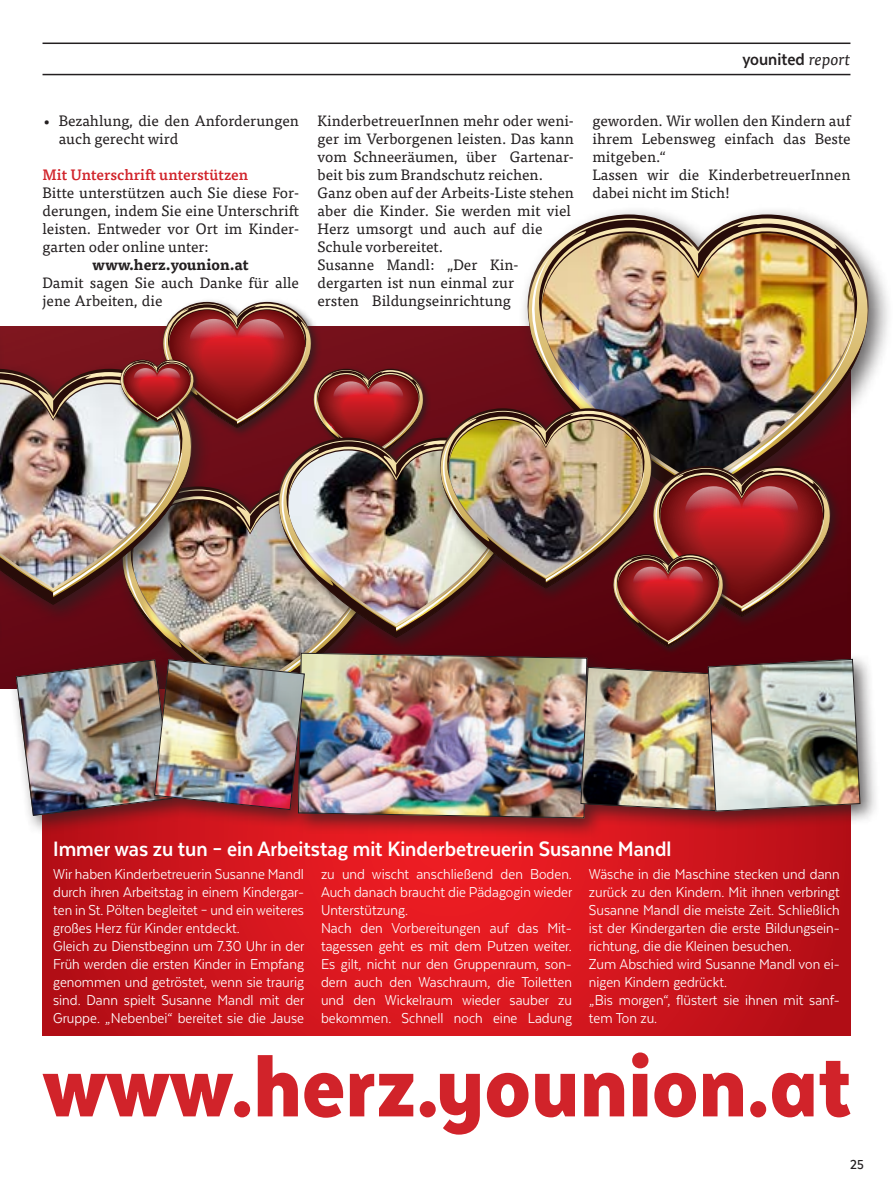
<style>
.page{position:relative;width:893px;height:1191px;background:#fff}
.page>*{position:absolute;margin:0;border:0;box-sizing:border-box;transform-origin:0 0}
.Kastentitel{font:700 24px "Texta Narrow";color:#fff}
.t1{font:700 19.5px "Texta Narrow";color:#231f20}
.Kastentext{font:16.5px/18px "Texta Narrow";color:#fff;text-align:justify}
.Lauftext{font:15px/18px "Tisa OT";color:#231f20}
.Lauftext-2{font:500 15px "Tisa OT";color:#d1232a}
.Lauftext-3{font:700 15px "Tisa OT";color:#231f20}
.t2{font:500 15px "Texta Narrow";color:#231f20}
.s1{font-family:"Tisa OT";font-weight:400;font-style:italic;font-size:16.5px}
</style>
<div class="page">
<hr style="left:43px;top:43px;width:807px;height:1px;background:#231f20">
<hr style="left:43px;top:74px;width:807px;height:1px;background:#231f20">
<svg style="left:43px;top:838px;width:807px;height:197px;background:#d0151c"></svg>
<svg style="left:43px;top:1052px;width:807px;height:82px"></svg>
<div style="left:517px;top:204px;width:376px;height:324px;background:#231f20;opacity:.7"></div>
<svg style="left:526px;top:218px;width:345px;height:285px"></svg>
<div style="left:9px;top:645px;width:871px;height:193px;background:#231f20;opacity:.7"></div>
<img style="left:16px;top:704px;width:156px;height:111px">
<img style="left:298px;top:704px;width:290px;height:114px">
<img style="left:154px;top:704px;width:151px;height:106px">
<div style="left:154px;top:659px;width:151px;height:151px;border:1px solid #231f20;border-radius:14px"></div>
<img style="left:580px;top:704px;width:128px;height:107px">
<div style="left:581px;top:667px;width:143px;height:144px;border:1px solid #231f20;border-radius:7px"></div>
<img style="left:708px;top:704px;width:152px;height:107px">
<div style="left:708px;top:659px;width:152px;height:152px;border:1px solid #231f20;border-radius:8px"></div>
<img style="left:0;top:220px;width:860px;height:484px">
<p class="Lauftext" style="left:59px;top:112px;width:242px;text-indent:-16px">• Bezahlung, die den Anforderungen auch gerecht wird</p>
<p class="Lauftext-2" style="left:43px;top:166px;width:207px">Mit Unterschrift unterstützen</p>
<p class="Lauftext" style="left:43px;top:184px;width:258px;text-align:justify">Bitte unterstützen auch Sie diese For&shy;derungen, indem Sie eine Unterschrift leisten. Entweder vor Ort im Kinder&shy;garten oder online unter:</p>
<p class="Lauftext-3" style="left:93px;top:255px;width:158px">www.herz.younion.at</p>
<p class="Lauftext" style="left:43px;top:274px;width:258px">Damit sagen Sie auch Danke für alle jene Arbeiten, die</p>
<p class="Lauftext" style="left:317px;top:112px;width:258px;text-align:justify">KinderbetreuerInnen mehr oder weni&shy;ger im Verborgenen leisten. Das kann vom Schneeräumen, über Gartenar&shy;beit bis zum Brandschutz reichen.</p>
<p class="Lauftext" style="left:317px;top:184px;width:258px">Ganz oben auf der Arbeits-Liste stehen aber die Kinder. Sie werden mit viel<br>Herz umsorgt und auch auf die<br>Schule vorbereitet.</p>
<p class="Lauftext" style="left:317px;top:256px;width:202px">Susanne Mandl: „Der Kin&shy;dergarten ist nun einmal zur ersten Bildungseinrichtung</p>
<p class="t1" style="left:742px;top:49px;width:110px">younited <span class="s1">report</span></p>
<p class="Lauftext" style="left:592px;top:112px;width:259px;text-align:justify">geworden. Wir wollen den Kindern auf ihrem Lebensweg einfach das Beste mitgeben.“</p>
<p class="Lauftext" style="left:592px;top:166px;width:259px">Lassen wir die KinderbetreuerInnen dabei nicht im Stich!</p>
<p class="Kastentitel" style="left:53px;top:836px;width:620px">Immer was zu tun – ein Arbeitstag mit Kinderbetreuerin Susanne Mandl</p>
<p class="Kastentext" style="left:53px;top:864px;width:252px">Wir haben Kinderbetreuerin Susanne Mandl durch ihren Arbeitstag in einem Kindergar&shy;ten in St. Pölten begleitet – und ein weiteres großes Herz für Kinder entdeckt.</p>
<p class="Kastentext" style="left:53px;top:936px;width:253px">Gleich zu Dienstbeginn um 7.30 Uhr in der Früh werden die ersten Kinder in Empfang genommen und getröstet, wenn sie traurig sind. Dann spielt Susanne Mandl mit der Gruppe. „Nebenbei“ bereitet sie die Jause</p>
<p class="Kastentext" style="left:321px;top:864px;width:253px">zu und wischt anschließend den Boden.<br>Auch danach braucht die Pädagogin wieder Unterstützung.</p>
<p class="Kastentext" style="left:321px;top:918px;width:252px">Nach den Vorbereitungen auf das Mit&shy;tagessen geht es mit dem Putzen weiter.<br>Es gilt, nicht nur den Gruppenraum, son&shy;dern auch den Waschraum, die Toiletten und den Wickelraum wieder sauber zu bekommen. Schnell noch eine Ladung</p>
<p class="Kastentext" style="left:589px;top:864px;width:252px">Wäsche in die Maschine stecken und dann zurück zu den Kindern. Mit ihnen verbringt Susanne Mandl die meiste Zeit. Schließlich ist der Kindergarten die erste Bildungsein&shy;richtung, die die Kleinen besuchen.</p>
<p class="Kastentext" style="left:589px;top:954px;width:252px">Zum Abschied wird Susanne Mandl von ei&shy;nigen Kindern gedrückt.</p>
<p class="Kastentext" style="left:589px;top:990px;width:252px">„Bis morgen“, flüstert sie ihnen mit sanf&shy;tem Ton zu.</p>
<p class="t2" style="left:850px;top:1156px;width:15px">25</p>
</div>
